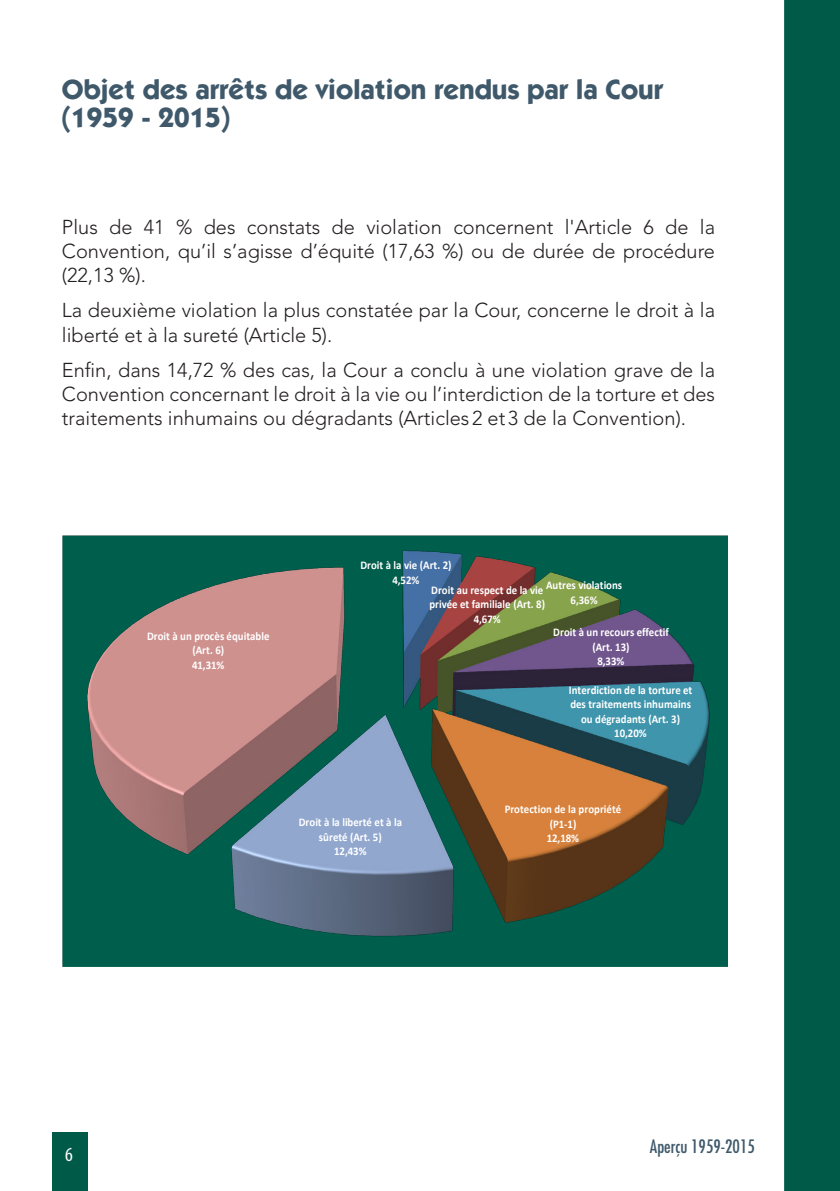
<style>
.page{position:relative;width:840px;height:1191px;background:#fff}
.page>*{position:absolute;margin:0;border:0;box-sizing:border-box;transform-origin:0 0}
.Titre{font:700 28px "ITC Kabel Std";color:#3f596b}
.Texte{font:300 20px/24px "Avenir LT Std";color:#231f20;text-align:justify}
.t1{font:condensed 20px "Myriad Pro";color:#fff}
.t2{font:condensed 18px "Futura Std";color:#3f596b}
.t3{font:700 11.8px/14.4px "Calibri";letter-spacing:.005em;color:#fff;text-align:center;scale:.92 1}
</style>
<div class="page">
<div style="left:52px;top:1131px;width:36px;height:60px;background:#005a48"></div>
<div style="left:784px;top:0;width:55px;height:1191px;background:#005a48"></div>
<img style="left:62px;top:536px;width:665px;height:430px">
<p class="Titre" style="left:62px;top:72px;width:602px">Objet des arrêts de violation rendus par la Cour</p>
<p class="Titre" style="left:62px;top:100px;width:170px">(1959 - 2015)</p>
<p class="Texte" style="left:62px;top:215px;width:654px">Plus de 41 % des constats de violation concernent l'Article 6 de la Convention, qu’il s’agisse d’équité (17,63 %) ou de durée de procédure (22,13 %).</p>
<p class="Texte" style="left:62px;top:299px;width:654px">La deuxième violation la plus constatée par la Cour, concerne le droit à la liberté et à la sureté (Article 5).</p>
<p class="Texte" style="left:62px;top:358px;width:654px">Enfin, dans 14,72 % des cas, la Cour a conclu à une violation grave de la Convention concernant le droit à la vie ou l’interdiction de la torture et des traitements inhumains ou dégradants (Articles2 et3 de la Convention).</p>
<p class="t3" style="left:147px;top:628px;width:134px">Droit à un procès équitable (Art. 6)<br>41,31%</p>
<p class="t3" style="left:360px;top:558px;width:100px">Droit à la vie (Art. 2)<br>4,52%</p>
<p class="t3" style="left:429px;top:582px;width:127px">Droit au respect de la vie privée et familiale (Art. 8)<br>4,67%</p>
<p class="t3" style="left:546px;top:578px;width:84px">Autres violations<br>6,36%</p>
<p class="t3" style="left:553px;top:625px;width:127px">Droit à un recours effectif (Art. 13)<br>8,33%</p>
<p class="t3" style="left:568px;top:683px;width:136px">Interdiction de la torture et des traitements inhumains ou dégradants (Art. 3)<br>10,20%</p>
<p class="t3" style="left:298px;top:815px;width:114px">Droit à la liberté et à la sûreté (Art. 5)<br>12,43%</p>
<p class="t3" style="left:504px;top:802px;width:128px">Protection de la propriété (P1-1)<br>12,18%</p>
<p class="t1" style="left:65px;top:1142px;width:9px">6</p>
<p class="t2" style="left:649px;top:1135px;width:106px">Aperçu 1959-2015</p>
</div>
